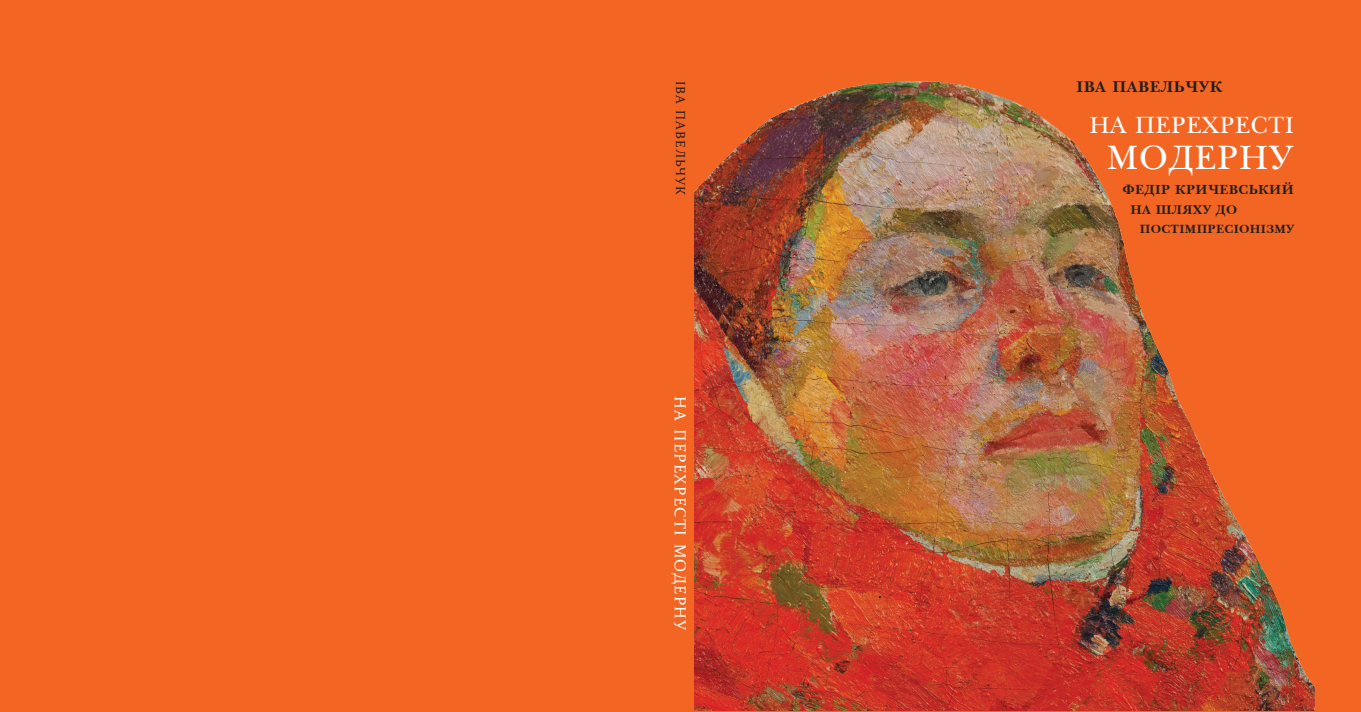
<style>
.page{position:relative;width:1361px;height:712px;background:#fff}
.page>*{position:absolute;margin:0;border:0;box-sizing:border-box;transform-origin:0 0}
.t1{font:34.6px "New Baskerville CTT";letter-spacing:.025em;color:#fff}
.t2{font:24px "New Baskerville CTT";letter-spacing:.025em;color:#fff}
.t3{font:16px "Constantia";letter-spacing:.085em;color:#fff}
.t4{font:700 16px "New Baskerville CTT";letter-spacing:.025em;color:#231f20}
.t5{font:700 13.5px "New Baskerville CTT";letter-spacing:.025em;color:#231f20}
.t6{font:13px "Constantia";letter-spacing:.085em;color:#231f20}
.t7{font:700 13px "New Baskerville CTT";letter-spacing:.025em;color:#231f20}
.t8{font:700 12.2px "New Baskerville CTT";letter-spacing:.025em;color:#231f20}
</style>
<div class="page">
<div style="left:0;top:0;width:1361px;height:711px;background:#f26522"></div>
<img style="left:694px;top:81px;width:621px;height:629px">
<p class="t6" style="left:689px;top:81px;width:115px;rotate:90deg">ІВА ПАВЕЛЬЧУК</p>
<p class="t3" style="left:691px;top:396px;width:236px;rotate:90deg">НА ПЕРЕХРЕСТІ МОДЕРНУ</p>
<p class="t4" style="left:1076px;top:78px;width:147px">ІВА ПАВЕЛЬЧУК</p>
<p class="t2" style="left:1089px;top:111px;width:206px">НА ПЕРЕХРЕСТІ</p>
<p class="t1" style="left:1107px;top:138px;width:187px">МОДЕРНУ</p>
<p class="t5" style="left:1122px;top:182px;width:173px">ФЕДІР КРИЧЕВСЬКИЙ</p>
<p class="t7" style="left:1130px;top:202px;width:108px">НА ШЛЯХУ ДО</p>
<p class="t8" style="left:1140px;top:222px;width:156px">ПОСТІМПРЕСІОНІЗМУ</p>
</div>
